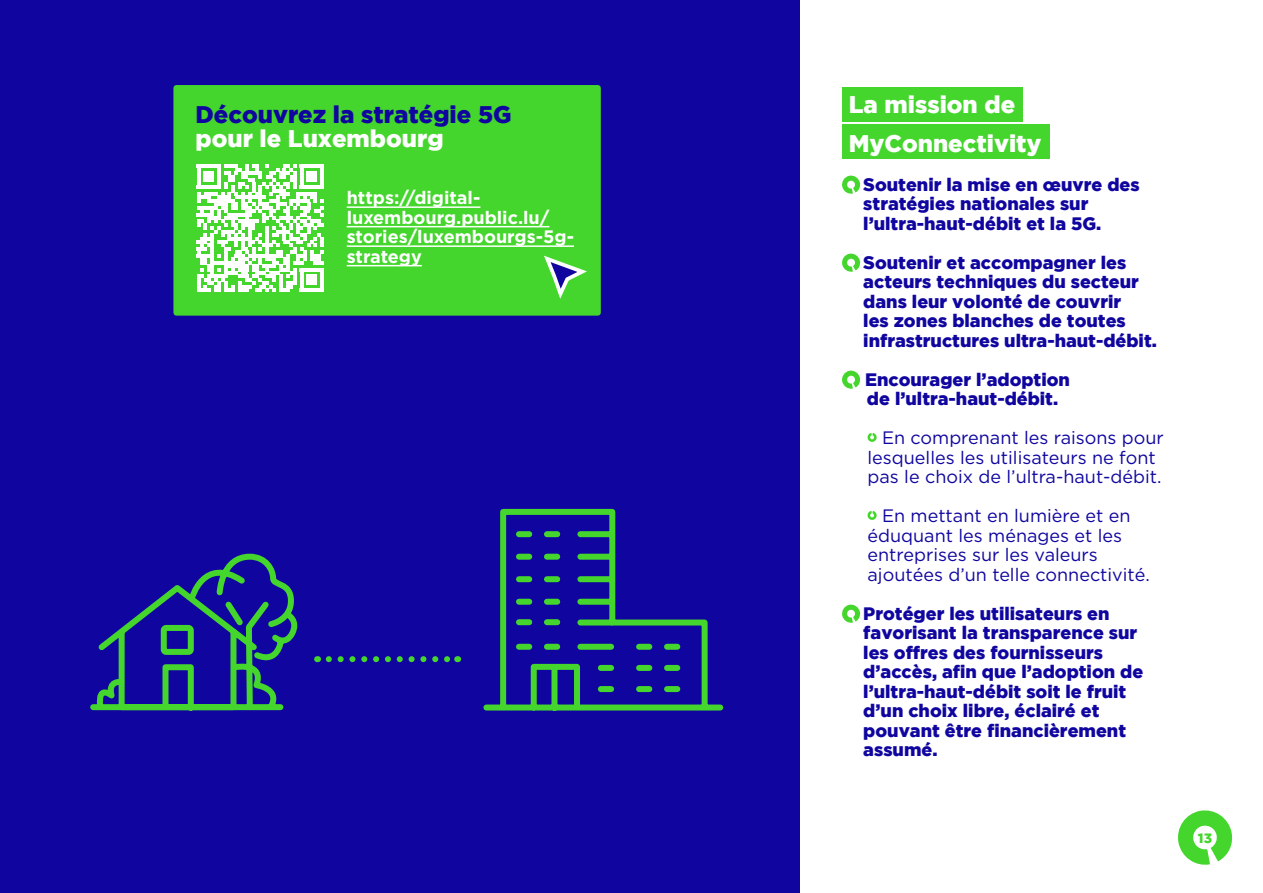
<style>
.page{position:relative;width:1263px;height:893px;background:#fff}
.page>*{position:absolute;margin:0;border:0;box-sizing:border-box;transform-origin:0 0}
.t1{font:900 24px/39px "Gotham";color:#fff}
.t2{font:900 24px "Gotham";color:#10069f}
.t3{font:900 18px/19.5px "Gotham";color:#10069f}
.t4{font:18px/19.5px "Gotham HTF";color:#10069f}
.t5{font:700 18px/19.5px "Gotham";color:#fff}
.t6{font:900 13.5px "Gotham";color:#44d62c}
</style>
<div class="page">
<div style="left:842px;top:87px;width:180px;height:35px;background:#44d62c"></div>
<div style="left:842px;top:125px;width:207px;height:34px;background:#44d62c"></div>
<div style="left:0;top:0;width:799px;height:893px;background:#10069f"></div>
<svg style="left:1178px;top:810px;width:55px;height:55px"></svg>
<svg style="left:90px;top:553px;width:208px;height:158px"></svg>
<svg style="left:483px;top:508px;width:241px;height:203px"></svg>
<svg style="left:329px;top:656px;width:121px;height:6px"></svg>
<svg style="left:842px;top:175px;width:19px;height:19px"></svg>
<svg style="left:842px;top:253px;width:19px;height:19px"></svg>
<svg style="left:842px;top:370px;width:19px;height:19px"></svg>
<svg style="left:867px;top:433px;width:10px;height:9px"></svg>
<svg style="left:867px;top:511px;width:10px;height:9px"></svg>
<svg style="left:842px;top:604px;width:19px;height:19px"></svg>
<div style="left:173px;top:85px;width:428px;height:231px;background:#44d62c"></div>
<hr style="left:347px;top:206px;width:133px;height:2px;background:#fff">
<hr style="left:347px;top:226px;width:202px;height:1px;background:#fff">
<hr style="left:347px;top:245px;width:227px;height:2px;background:#fff">
<hr style="left:347px;top:265px;width:75px;height:1px;background:#fff">
<svg style="left:544px;top:255px;width:43px;height:44px"></svg>
<svg style="left:197px;top:165px;width:127px;height:127px"></svg>
<hr style="left:197px;top:288px;width:14px;height:4px;background:#fff">
<h1 class="t2" style="left:195px;top:100px;width:318px">Découvrez la stratégie 5G</h1>
<h1 class="t1" style="left:195px;top:118px;width:250px">pour le Luxembourg</h1>
<p class="t5" style="left:347px;top:188px;width:229px">https://digital&shy;luxembourg.public.lu/ stories/luxembourgs-5g&shy;strategy</p>
<h1 class="t1" style="left:849px;top:84px;width:194px">La mission de<br>MyConnectivity</h1>
<p class="t3" style="left:863px;top:174px;width:278px">Soutenir la mise en œuvre des stratégies nationales sur l’ultra-haut-débit et la 5G.</p>
<p class="t3" style="left:863px;top:252px;width:295px">Soutenir et accompagner les acteurs techniques du secteur dans leur volonté de couvrir<br>les zones blanches de toutes infrastructures ultra-haut-débit.</p>
<p class="t3" style="left:865px;top:369px;width:206px">Encourager l’adoption de l’ultra-haut-débit.</p>
<p class="t4" style="left:867px;top:428px;width:298px;text-indent:14px">En comprenant les raisons pour lesquelles les utilisateurs ne font pas le choix de l’ultra-haut-débit.</p>
<p class="t4" style="left:867px;top:506px;width:284px;text-indent:14px">En mettant en lumière et en éduquant les ménages et les entreprises sur les valeurs ajoutées d’un telle connectivité.</p>
<p class="t3" style="left:863px;top:603px;width:281px">Protéger les utilisateurs en favorisant la transparence sur les offres des fournisseurs d’accès, afin que l’adoption de l’ultra-haut-débit soit le fruit d’un choix libre, éclairé et pouvant être financièrement assumé.</p>
<p class="t6" style="left:1198px;top:830px;width:16px">13</p>
</div>
